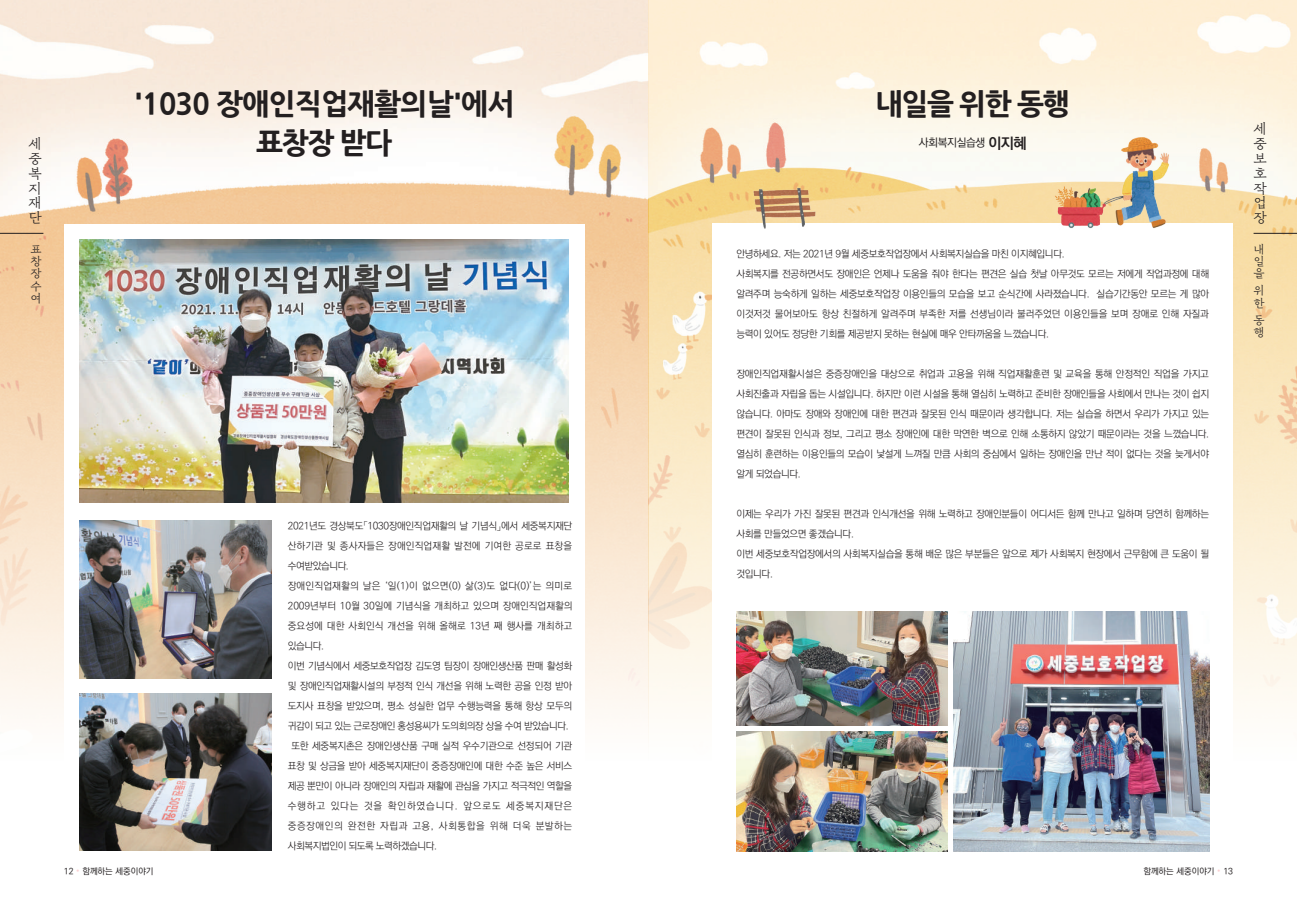
<style>
.page{position:relative;width:1297px;height:915px;background:#fff}
.page>*{position:absolute;margin:0;border:0;box-sizing:border-box;transform-origin:0 0}
.t1{font:700 28.75px/38.8px "Nanum Gothic OTF Extra";letter-spacing:-.025em;color:#231f20;text-align:center}
.t2{font:13.5px/14.9px "SD Jeongche 530";color:#231f20}
.t3{font:11.25px/12.4px "SD Jeongche 530";color:#231f20;text-align:justify}
.t4{font:11.25px "Ko Pub World Dotum PM";letter-spacing:-.03em;color:#231f20}
.t5{font:10px/20px "Ko Pub World Dotum PL";letter-spacing:-.03em;color:#231f20}
.t6{font:10px "Ko Pub World Dotum PL";letter-spacing:.02em;color:#231f20}
.t7{font:10px "Ko Pub World Dotum PL";letter-spacing:-.005em;color:#231f20}
.t8{font:10px "Ko Pub World Dotum PL";letter-spacing:.015em;color:#231f20}
.t9{font:10px "Ko Pub World Dotum PL";letter-spacing:.01em;color:#231f20}
.t10{font:10px "Ko Pub World Dotum PL";letter-spacing:.085em;color:#231f20}
.t11{font:10px "Ko Pub World Dotum PL";letter-spacing:.055em;color:#231f20}
.t12{font:8.75px "Ko Pub World Dotum PM";color:#231f20}
.s1{font-family:"Ko Pub World Dotum PB";font-size:15px}
.s2{font-family:"Adobe Myungjo Std";font-weight:500;color:#fbd2d3}
</style>
<div class="page">
<img style="left:0;top:0;width:1297px;height:851px">
<hr style="left:0;top:233px;width:43px;height:1px;background:#231f20">
<hr style="left:1253px;top:233px;width:44px;height:1px;background:#231f20">
<div style="left:64px;top:224px;width:521px;height:626px;background:#fff"></div>
<img style="left:80px;top:520px;width:191px;height:158px">
<img style="left:80px;top:693px;width:191px;height:157px">
<div style="left:712px;top:223px;width:521px;height:634px;background:#fff"></div>
<img style="left:736px;top:611px;width:212px;height:114px">
<img style="left:736px;top:731px;width:212px;height:119px">
<img style="left:954px;top:611px;width:255px;height:239px">
<img style="left:732px;top:90px;width:485px;height:139px">
<img style="left:80px;top:240px;width:489px;height:262px">
<h2 class="t2" style="left:28px;top:136px;width:15px">세 중 복 지 재 단</h2>
<h1 class="t1" style="left:134px;top:83px;width:382px">'1030 장애인직업재활의날'에서 표창장 받다</h1>
<h1 class="t1" style="left:876px;top:83px;width:195px">내일을 위한 동행</h1>
<p class="t4" style="left:919px;top:135px;width:109px">사회복지실습생 <span class="s1">이지혜</span></p>
<h2 class="t2" style="left:1253px;top:121px;width:15px">세 중 보 호 작 업 장</h2>
<p class="t3" style="left:31px;top:242px;width:13px">표 창 장 수 여</p>
<p class="t3" style="left:1253px;top:242px;width:12px">내 일 을</p>
<p class="t5" style="left:736px;top:244px;width:474px">안녕하세요. 저는 2021년 9월 세중보호작업장에서 사회복지실습을 마친 이지혜입니다.<br>사회복지를 전공하면서도 장애인은 언제나 도움을 줘야 한다는 편견은 실습 첫날 아무것도 모르는 저에게 작업과정에 대해 알려주며 능숙하게 일하는 세중보호작업장 이용인들의 모습을 보고 순식간에 사라졌습니다. 실습기간동안 모르는 게 많아 이것저것 물어보아도 항상 친절하게 알려주며 부족한 저를 선생님이라 불러주었던 이용인들을 보며 장애로 인해 자질과 능력이 있어도 정당한 기회를 제공받지 못하는 현실에 매우 안타까움을 느꼈습니다.</p>
<p class="t5" style="left:736px;top:364px;width:474px;text-align:justify">장애인직업재활시설은 중증장애인을 대상으로 취업과 고용을 위해 직업재활훈련 및 교육을 통해 안정적인 직업을 가지고 사회진출과 자립을 돕는 시설입니다. 하지만 이런 시설을 통해 열심히 노력하고 준비한 장애인들을 사회에서 만나는 것이 쉽지 않습니다. 아마도 장애와 장애인에 대한 편견과 잘못된 인식 때문이라 생각합니다. 저는 실습을 하면서 우리가 가지고 있는 편견이 잘못된 인식과 정보, 그리고 평소 장애인에 대한 막연한 벽으로 인해 소통하지 않았기 때문이라는 것을 느꼈습니다. 열심히 훈련하는 이용인들의 모습이 낯설게 느껴질 만큼 사회의 중심에서 일하는 장애인을 만난 적이 없다는 것을 늦게서야 알게 되었습니다.</p>
<p class="t5" style="left:736px;top:504px;width:474px">이제는 우리가 가진 잘못된 편견과 인식개선을 위해 노력하고 장애인분들이 어디서든 함께 만나고 일하며 당연히 함께하는 사회를 만들었으면 좋겠습니다.<br>이번 세중보호작업장에서의 사회복지실습을 통해 배운 많은 부분들은 앞으로 제가 사회복지 현장에서 근무함에 큰 도움이 될 것입니다.</p>
<p class="t3" style="left:1253px;top:284px;width:13px">위 한</p>
<p class="t3" style="left:1253px;top:313px;width:12px">동 행</p>
<p class="t5" style="left:288px;top:516px;width:286px">2021년도 경상북도「1030장애인직업재활의 날 기념식」에서 세중복지재단</p>
<p class="t8" style="left:288px;top:538px;width:286px">산하기관 및 종사자들은 장애인직업재활 발전에 기여한 공로로 표창을</p>
<p class="t5" style="left:288px;top:556px;width:63px">수여받았습니다.</p>
<p class="t6" style="left:288px;top:578px;width:286px">장애인직업재활의 날은 ‘일(1)이 없으면(0) 삶(3)도 없다(0)’는 의미로</p>
<p class="t7" style="left:288px;top:598px;width:286px">2009년부터 10월 30일에 기념식을 개최하고 있으며 장애인직업재활의</p>
<p class="t9" style="left:288px;top:618px;width:286px">중요성에 대한 사회인식 개선을 위해 올해로 13년 째 행사를 개최하고</p>
<p class="t5" style="left:288px;top:636px;width:38px">있습니다.</p>
<p class="t5" style="left:288px;top:656px;width:286px">이번 기념식에서 세중보호작업장 김도영 팀장이 장애인생산품 판매 활성화</p>
<p class="t5" style="left:288px;top:676px;width:286px">및 장애인직업재활시설의 부정적 인식 개선을 위해 노력한 공을 인정 받아</p>
<p class="t5" style="left:288px;top:696px;width:286px">도지사 표창을 받았으며, 평소 성실한 업무 수행능력을 통해 항상 모두의</p>
<p class="t5" style="left:288px;top:716px;width:282px">귀감이 되고 있는 근로장애인 홍성용씨가 도의회의장 상을 수여 받았습니다.</p>
<p class="t5" style="left:291px;top:736px;width:282px">또한 세중복지촌은 장애인생산품 구매 실적 우수기관으로 선정되어 기관</p>
<p class="t5" style="left:288px;top:756px;width:286px">표창 및 상금을 받아 세중복지재단이 중증장애인에 대한 수준 높은 서비스</p>
<p class="t5" style="left:288px;top:776px;width:286px">제공 뿐만이 아니라 장애인의 자립과 재활에 관심을 가지고 적극적인 역할을</p>
<p class="t10" style="left:288px;top:798px;width:286px">수행하고 있다는 것을 확인하였습니다. 앞으로도 세중복지재단은</p>
<p class="t11" style="left:288px;top:818px;width:286px">중증장애인의 완전한 자립과 고용, 사회통합을 위해 더욱 분발하는</p>
<p class="t5" style="left:288px;top:836px;width:151px">사회복지법인이 되도록 노력하겠습니다.</p>
<p class="t12" style="left:64px;top:864px;width:91px">12<span class="s2">•</span>함께하는 세중이야기</p>
<p class="t12" style="left:1143px;top:864px;width:91px">함께하는 세중이야기<span class="s2">•</span>13</p>
</div>
